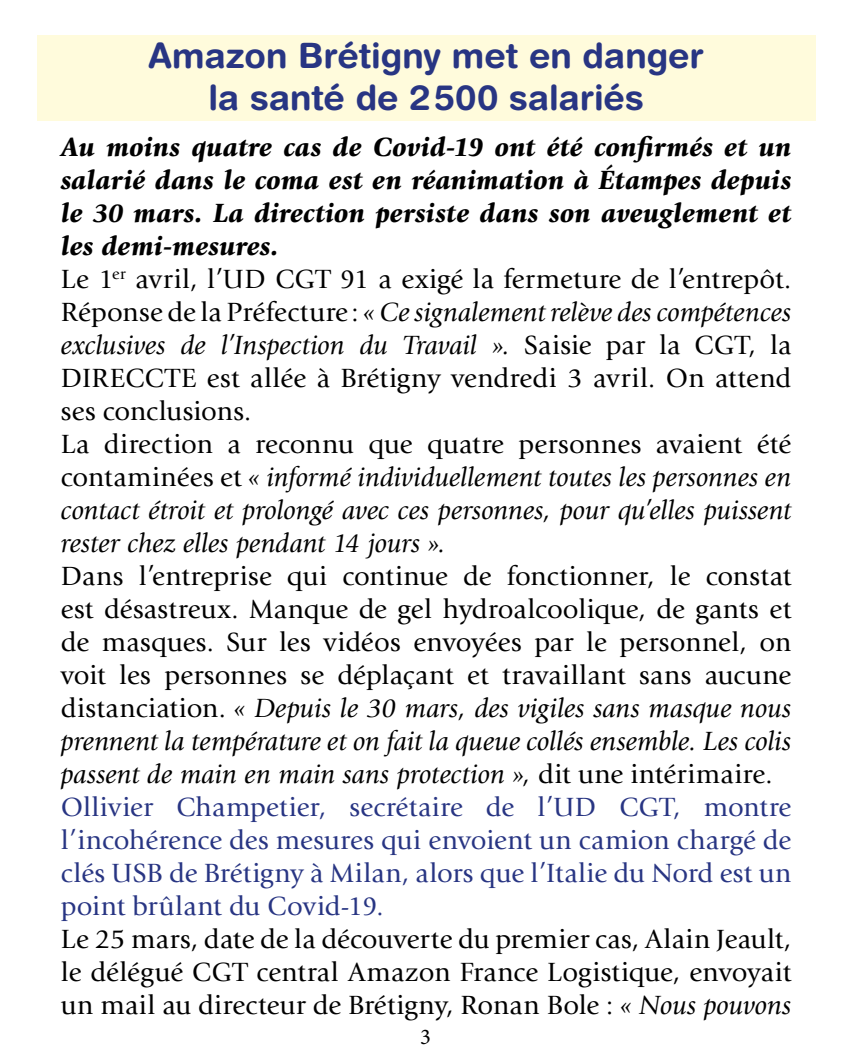
<style>
.page{position:relative;width:851px;height:1063px;background:#fff}
.page>*{position:absolute;margin:0;border:0;box-sizing:border-box;transform-origin:0 0}
.t1{font:700 35px/42px "Helvetica Rounded";letter-spacing:-.005em;color:#283583;text-align:center}
.t2{font:27.5px/33px "Giovanni";letter-spacing:.005em;color:#000}
.t3{font:22.5px "Minion Pro";color:#000}
.s1{font-weight:900;font-style:italic}
.s2{font-style:italic}
.s3{color:#283583}
</style>
<div class="page">
<div style="left:37px;top:35px;width:778px;height:85px;background:#fffbdc"></div>
<p class="t1" style="left:148px;top:34px;width:556px">Amazon Brétigny met en danger la santé de 2500 salariés</p>
<p class="t2" style="left:61px;top:131px;width:732px"><span class="s1">Au moins quatre cas de Covid-19 ont été confirmés et un salarié dans le coma est en réanimation à Étampes depuis le 30 mars. La direction persiste dans son aveuglement et les demi-mesures.<br></span>Le 1<sup>er</sup> avril, l’UD CGT 91 a exigé la fermeture de l’entrepôt.<br>Réponse de la Préfecture : <span class="s2">« Ce signalement relève des compétences exclusives de l’Inspection du Travail ».</span> Saisie par la CGT, la DIRECCTE est allée à Brétigny vendredi 3 avril. On attend ses conclusions.<br>La direction a reconnu que quatre personnes avaient été contaminées et <span class="s2">« informé individuellement toutes les personnes en contact étroit et prolongé avec ces personnes, pour qu’elles puissent rester chez elles pendant 14 jours ».</span></p>
<p class="t2" style="left:61px;top:560px;width:732px">Dans l’entreprise qui continue de fonctionner, le constat est désastreux. Manque de gel hydroalcoolique, de gants et de masques. Sur les vidéos envoyées par le personnel, on voit les personnes se déplaçant et travaillant sans aucune distanciation. <span class="s2">« Depuis le 30 mars, des vigiles sans masque nous prennent la température et on fait la queue collés ensemble. Les colis passent de main en main sans protection »,</span> dit une intérimaire.<br><span class="s3">Ollivier Champetier, secrétaire de l’UD CGT, montre l’incohérence des mesures qui envoient un camion chargé de clés USB de Brétigny à Milan, alors que l’Italie du Nord est un point brûlant du Covid-19.</span></p>
<p class="t2" style="left:61px;top:923px;width:731px;text-align:justify">Le 25 mars, date de la découverte du premier cas, Alain Jeault, le délégué CGT central Amazon France Logistique, envoyait un mail au directeur de Brétigny, Ronan Bole : <span class="s2">« Nous pouvons</span></p>
<p class="t3" style="left:420px;top:1023px;width:12px">3</p>
</div>
